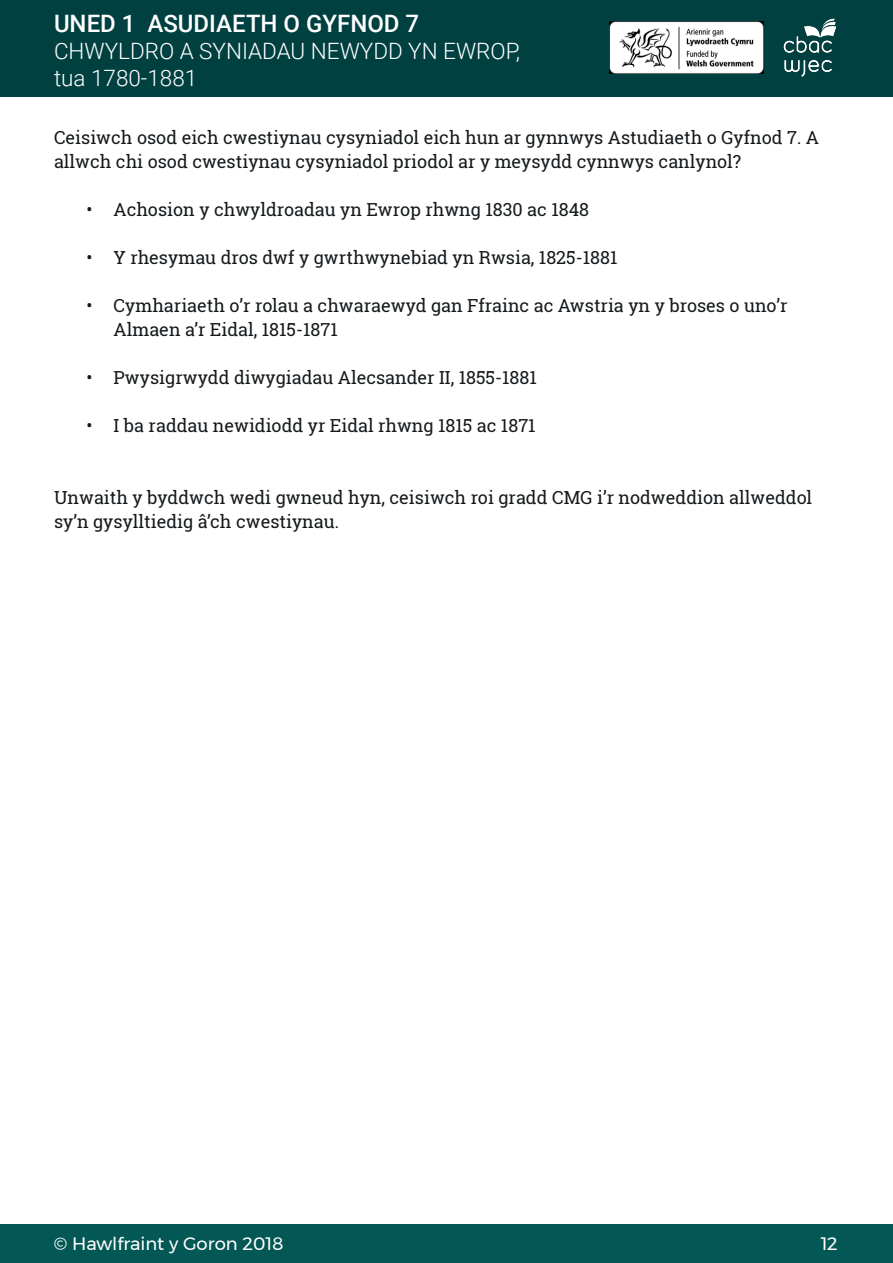
<style>
.page{position:relative;width:893px;height:1263px;background:#fff}
.page>*{position:absolute;margin:0;border:0;box-sizing:border-box;transform-origin:0 0}
.t1{font:500 24px "Roboto";color:#fff}
.t2{font:300 22.5px/27px "Roboto";color:#fff}
.Paragraph_text{font:18px/24px "Roboto Slab";color:#15191c}
.t3{font:18px "Montserrat";color:#fff}
</style>
<div class="page">
<div style="left:0;top:0;width:893px;height:96px;background:#004040"></div>
<div style="left:0;top:1224px;width:893px;height:39px;background:#035755"></div>
<img style="left:783px;top:19px;width:54px;height:57px">
<img style="left:609px;top:21px;width:154px;height:52px">
<h1 class="t1" style="left:54px;top:6px;width:367px">UNED 1 ASUDIAETH O GYFNOD 7</h1>
<p class="t2" style="left:54px;top:36px;width:468px">CHWYLDRO A SYNIADAU NEWYDD YN EWROP, tua 1780-1881</p>
<p class="Paragraph_text" style="left:54px;top:125px;width:766px">Ceisiwch osod eich cwestiynau cysyniadol eich hun ar gynnwys Astudiaeth o Gyfnod 7. A allwch chi osod cwestiynau cysyniadol priodol ar y meysydd cynnwys canlynol?</p>
<p class="Paragraph_text" style="left:87px;top:197px;width:504px">• Achosion y chwyldroadau yn Ewrop rhwng 1830 ac 1848</p>
<p class="Paragraph_text" style="left:87px;top:245px;width:532px">• Y rhesymau dros dwf y gwrthwynebiad yn Rwsia, 1825-1881</p>
<p class="Paragraph_text" style="left:114px;top:293px;width:676px;text-indent:-27px">• Cymhariaeth o’r rolau a chwaraewyd gan Ffrainc ac Awstria yn y broses o uno’r<br>Almaen a’r Eidal, 1815-1871</p>
<p class="Paragraph_text" style="left:87px;top:365px;width:452px">• Pwysigrwydd diwygiadau Alecsander II, 1855-1881</p>
<p class="Paragraph_text" style="left:87px;top:413px;width:451px">• I ba raddau newidiodd yr Eidal rhwng 1815 ac 1871</p>
<p class="Paragraph_text" style="left:54px;top:485px;width:760px">Unwaith y byddwch wedi gwneud hyn, ceisiwch roi gradd CMG i’r nodweddion allweddol sy’n gysylltiedig â’ch cwestiynau.</p>
<p class="t3" style="left:54px;top:1230px;width:231px">© Hawlfraint y Goron 2018</p>
<p class="t3" style="left:821px;top:1230px;width:19px">12</p>
</div>
